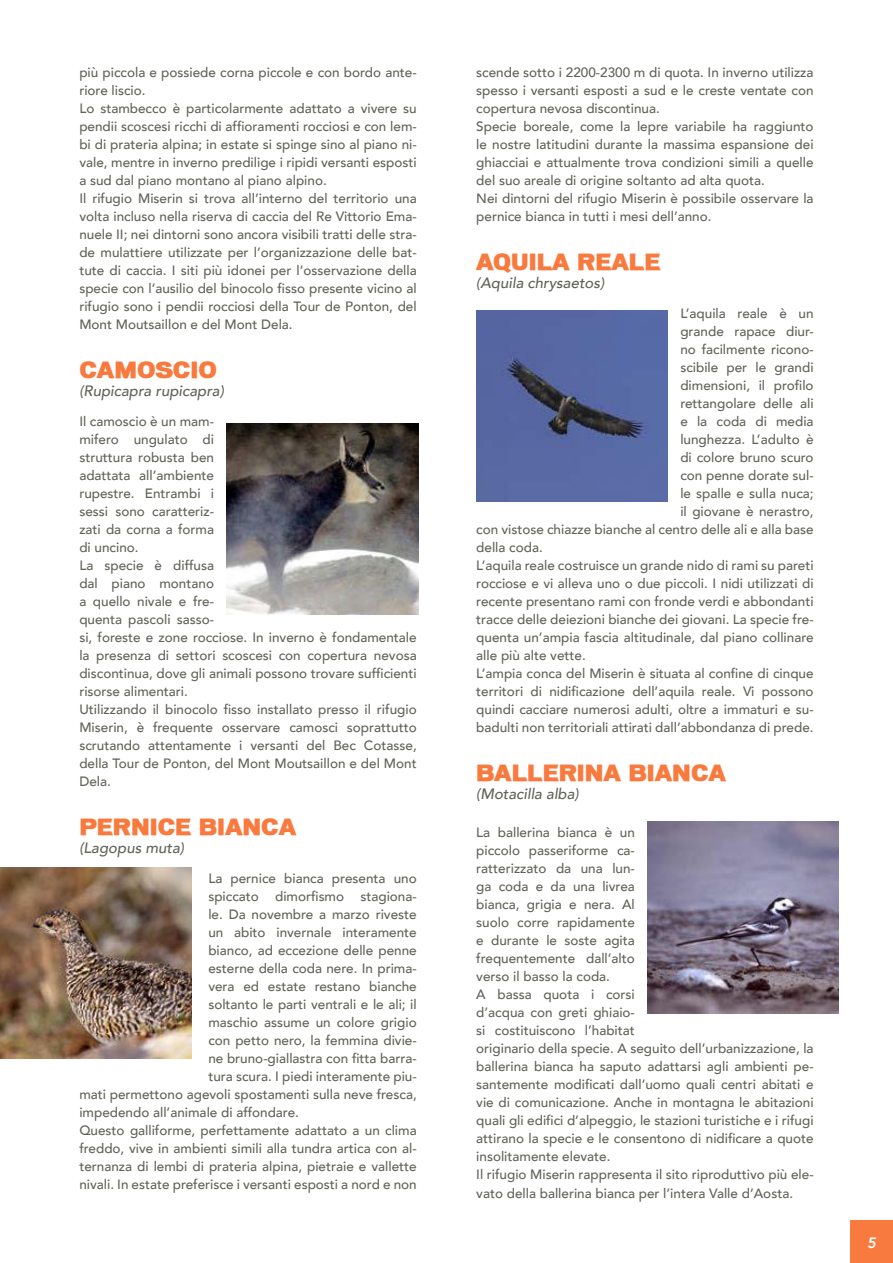
<style>
.page{position:relative;width:893px;height:1263px;background:#fff}
.page>*{position:absolute;margin:0;border:0;box-sizing:border-box;transform-origin:0 0}
.t1{font:21px "Macromedia";color:#f87a3e}
.t2{font:italic 500 15px "Avenir";color:#5f6358}
.t3{font:italic 800 15px "Avenir";color:#fff}
.t4{font:500 13.5px/18px "Avenir";color:#5f6358}
</style>
<div class="page">
<img style="left:227px;top:423px;width:191px;height:191px">
<img style="left:0;top:867px;width:191px;height:192px">
<img style="left:476px;top:310px;width:192px;height:192px">
<img style="left:648px;top:822px;width:191px;height:191px">
<div style="left:850px;top:1220px;width:43px;height:43px;background:#f87a3e"></div>
<p class="t4" style="left:79px;top:62px;width:339px">più piccola e possiede corna piccole e con bordo ante&shy;riore liscio.<br>Lo stambecco è particolarmente adattato a vivere su pendii scoscesi ricchi di affioramenti rocciosi e con lem&shy;bi di prateria alpina; in estate si spinge sino al piano ni&shy;vale, mentre in inverno predilige i ripidi versanti esposti a sud dal piano montano al piano alpino.<br>Il rifugio Miserin si trova all’interno del territorio una volta incluso nella riserva di caccia del Re Vittorio Ema&shy;nuele II; nei dintorni sono ancora visibili tratti delle stra&shy;de mulattiere utilizzate per l’organizzazione delle bat&shy;tute di caccia. I siti più idonei per l’osservazione della specie con l’ausilio del binocolo fisso presente vicino al rifugio sono i pendii rocciosi della Tour de Ponton, del Mont Moutsaillon e del Mont Dela.</p>
<h1 class="t1" style="left:79px;top:357px;width:139px">CAMOSCIO</h1>
<p class="t2" style="left:79px;top:382px;width:146px">(Rupicapra rupicapra)</p>
<p class="t4" style="left:79px;top:411px;width:339px">Il camoscio è un mam-<br>mifero ungulato di<br>struttura robusta ben<br>adattata all’ambiente<br>rupestre. Entrambi i<br>sessi sono caratteriz-<br>zati da corna a forma<br>di uncino.<br>La specie è diffusa<br>dal piano montano<br>a quello nivale e fre-<br>quenta pascoli sasso-<br>si, foreste e zone rocciose. In inverno è fondamentale la presenza di settori scoscesi con copertura nevosa discontinua, dove gli animali possono trovare sufficienti risorse alimentari.<br>Utilizzando il binocolo fisso installato presso il rifugio<br>Miserin, è frequente osservare camosci soprattutto scrutando attentamente i versanti del Bec Cotasse, della Tour de Ponton, del Mont Moutsaillon e del Mont<br>Dela.</p>
<h1 class="t1" style="left:79px;top:814px;width:218px">PERNICE BIANCA</h1>
<p class="t2" style="left:79px;top:839px;width:106px">(Lagopus muta)</p>
<p class="t4" style="left:208px;top:869px;width:210px">La pernice bianca presenta uno</p>
<p class="t4" style="left:208px;top:887px;width:210px">spiccato dimorfismo stagiona-</p>
<p class="t4" style="left:208px;top:905px;width:210px">le. Da novembre a marzo riveste</p>
<p class="t4" style="left:208px;top:923px;width:210px">un abito invernale interamente</p>
<p class="t4" style="left:208px;top:941px;width:210px">bianco, ad eccezione delle penne</p>
<p class="t4" style="left:208px;top:959px;width:210px">esterne della coda nere. In prima-</p>
<p class="t4" style="left:208px;top:977px;width:210px">vera ed estate restano bianche</p>
<p class="t4" style="left:208px;top:995px;width:210px">soltanto le parti ventrali e le ali; il</p>
<p class="t4" style="left:208px;top:1013px;width:210px">maschio assume un colore grigio</p>
<p class="t4" style="left:208px;top:1031px;width:210px">con petto nero, la femmina divie-</p>
<p class="t4" style="left:208px;top:1049px;width:210px">ne bruno-giallastra con fitta barra-</p>
<p class="t4" style="left:208px;top:1067px;width:210px">tura scura. I piedi interamente piu-</p>
<p class="t4" style="left:79px;top:1085px;width:339px">mati permettono agevoli spostamenti sulla neve fresca,</p>
<p class="t4" style="left:79px;top:1103px;width:221px">impedendo all’animale di affondare.</p>
<p class="t4" style="left:79px;top:1121px;width:339px">Questo galliforme, perfettamente adattato a un clima</p>
<p class="t4" style="left:79px;top:1139px;width:339px">freddo, vive in ambienti simili alla tundra artica con al-</p>
<p class="t4" style="left:79px;top:1157px;width:339px">ternanza di lembi di prateria alpina, pietraie e vallette</p>
<p class="t4" style="left:79px;top:1175px;width:339px">nivali. In estate preferisce i versanti esposti a nord e non</p>
<p class="t4" style="left:476px;top:62px;width:339px">scende sotto i 2200-2300 m di quota. In inverno utilizza spesso i versanti esposti a sud e le creste ventate con copertura nevosa discontinua.<br>Specie boreale, come la lepre variabile ha raggiunto le nostre latitudini durante la massima espansione dei ghiacciai e attualmente trova condizioni simili a quelle del suo areale di origine soltanto ad alta quota.<br>Nei dintorni del rifugio Miserin è possibile osservare la pernice bianca in tutti i mesi dell’anno.</p>
<h1 class="t1" style="left:476px;top:249px;width:186px">AQUILA REALE</h1>
<p class="t2" style="left:476px;top:274px;width:130px">(Aquila chrysaetos)</p>
<p class="t4" style="left:680px;top:303px;width:135px">L’aquila reale è un</p>
<p class="t4" style="left:680px;top:321px;width:135px">grande rapace diur-</p>
<p class="t4" style="left:680px;top:339px;width:135px">no facilmente ricono-</p>
<p class="t4" style="left:680px;top:357px;width:135px">scibile per le grandi</p>
<p class="t4" style="left:680px;top:375px;width:135px">dimensioni, il profilo</p>
<p class="t4" style="left:680px;top:393px;width:135px">rettangolare delle ali</p>
<p class="t4" style="left:680px;top:411px;width:135px">e la coda di media</p>
<p class="t4" style="left:680px;top:429px;width:135px">lunghezza. L’adulto è</p>
<p class="t4" style="left:680px;top:447px;width:135px">di colore bruno scuro</p>
<p class="t4" style="left:680px;top:465px;width:135px">con penne dorate sul-</p>
<p class="t4" style="left:680px;top:483px;width:135px">le spalle e sulla nuca;</p>
<p class="t4" style="left:680px;top:501px;width:135px">il giovane è nerastro,</p>
<p class="t4" style="left:476px;top:519px;width:339px">con vistose chiazze bianche al centro delle ali e alla base</p>
<p class="t4" style="left:476px;top:537px;width:68px">della coda.</p>
<p class="t4" style="left:476px;top:555px;width:339px">L’aquila reale costruisce un grande nido di rami su pareti</p>
<p class="t4" style="left:476px;top:573px;width:339px">rocciose e vi alleva uno o due piccoli. I nidi utilizzati di</p>
<p class="t4" style="left:476px;top:591px;width:339px">recente presentano rami con fronde verdi e abbondanti</p>
<p class="t4" style="left:476px;top:609px;width:339px">tracce delle deiezioni bianche dei giovani. La specie fre-</p>
<p class="t4" style="left:476px;top:627px;width:339px">quenta un’ampia fascia altitudinale, dal piano collinare</p>
<p class="t4" style="left:476px;top:645px;width:111px">alle più alte vette.</p>
<p class="t4" style="left:476px;top:663px;width:339px">L’ampia conca del Miserin è situata al confine di cinque</p>
<p class="t4" style="left:476px;top:681px;width:339px">territori di nidificazione dell’aquila reale. Vi possono</p>
<p class="t4" style="left:476px;top:699px;width:339px">quindi cacciare numerosi adulti, oltre a immaturi e su-</p>
<p class="t4" style="left:476px;top:717px;width:339px">badulti non territoriali attirati dall’abbondanza di prede.</p>
<h1 class="t1" style="left:476px;top:760px;width:251px">BALLERINA BIANCA</h1>
<p class="t2" style="left:476px;top:785px;width:104px">(Motacilla alba)</p>
<p class="t4" style="left:476px;top:822px;width:339px">La ballerina bianca è un<br>piccolo passeriforme ca-<br>ratterizzato da una lun-<br>ga coda e da una livrea<br>bianca, grigia e nera. Al<br>suolo corre rapidamente<br>e durante le soste agita<br>frequentemente dall’alto<br>verso il basso la coda.<br>A bassa quota i corsi<br>d’acqua con greti ghiaio-<br>si costituiscono l’habitat<br>originario della specie. A seguito dell’urbanizzazione, la ballerina bianca ha saputo adattarsi agli ambienti pe&shy;santemente modificati dall’uomo quali centri abitati e vie di comunicazione. Anche in montagna le abitazioni quali gli edifici d’alpeggio, le stazioni turistiche e i rifugi attirano la specie e le consentono di nidificare a quote insolitamente elevate.<br>Il rifugio Miserin rappresenta il sito riproduttivo più ele-</p>
<p class="t4" style="left:476px;top:1184px;width:318px">vato della ballerina bianca per l’intera Valle d’Aosta.</p>
<p class="t3" style="left:867px;top:1233px;width:10px">5</p>
</div>
